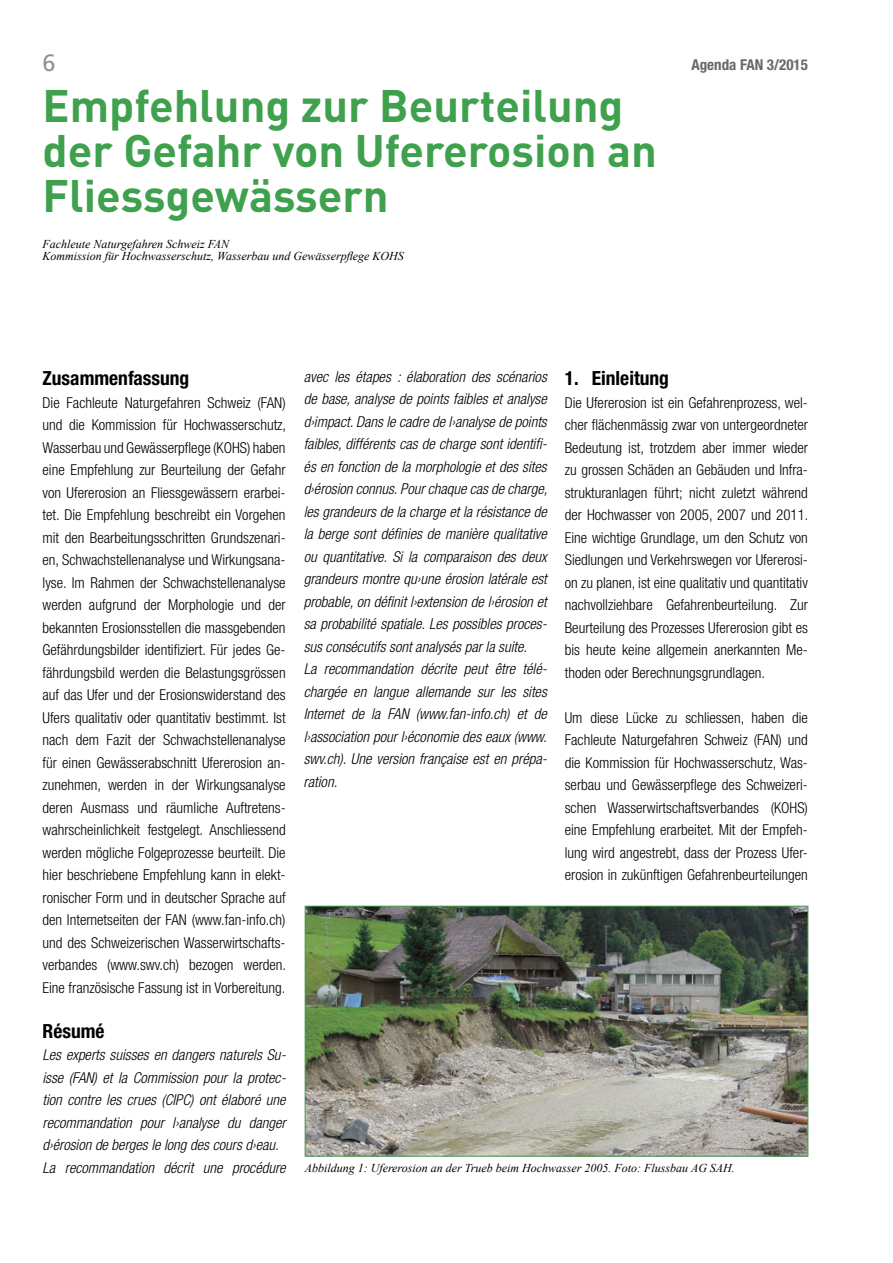
<style>
.page{position:relative;width:893px;height:1263px;background:#fff}
.page>*{position:absolute;margin:0;border:0;box-sizing:border-box;transform-origin:0 0}
.t1{font:700 45px/45px "DIN";color:#3fa04d}
.t2{font:23.7px "Frutiger";color:#949290}
.t3{font:700 condensed 19.5px "Helvetica Neue";color:#000}
.t4{font:300 condensed 15px/22.5px "Helvetica Neue";color:#000;text-align:justify}
.t5{font:italic 300 condensed 15px/22.5px "Helvetica Neue";color:#000}
.t6{font:700 condensed 15px "Helvetica Neue";color:#6a6864}
.t7{font:italic 12px/12px "Times New Roman";color:#000}
</style>
<div class="page">
<img style="left:307px;top:908px;width:499px;height:246px">
<div style="left:305px;top:906px;width:503px;height:250px;border:1px solid #3fa04d"></div>
<h2 class="t2" style="left:43px;top:49px;width:15px">6</h2>
<p class="t6" style="left:691px;top:56px;width:118px">Agenda FAN 3/2015</p>
<h1 class="t1" style="left:43px;top:82px;width:616px">Empfehlung zur Beurteilung der Gefahr von Ufererosion an<br>Fliessgewässern</h1>
<p class="t7" style="left:43px;top:238px;width:363px">Fachleute Naturgefahren Schweiz FAN<br>Kommission für Hochwasserschutz, Wasserbau und Gewässerpflege KOHS</p>
<h3 class="t3" style="left:43px;top:366px;width:148px">Zusammenfassung</h3>
<p class="t4" style="left:43px;top:391px;width:245px">Die Fachleute Naturgefahren Schweiz (FAN) und die Kommission für Hochwasserschutz, Wasserbau und Gewässerpflege (KOHS) haben eine Empfehlung zur Beurteilung der Gefahr von Ufererosion an Fliessgewässern erarbei&shy;tet. Die Empfehlung beschreibt ein Vorgehen mit den Bearbeitungsschritten Grundszenari&shy;en, Schwachstellenanalyse und Wirkungsana&shy;lyse. Im Rahmen der Schwachstellenanalyse werden aufgrund der Morphologie und der bekannten Erosionsstellen die massgebenden Gefährdungsbilder identifiziert. Für jedes Ge&shy;fährdungsbild werden die Belastungsgrössen auf das Ufer und der Erosionswiderstand des Ufers qualitativ oder quantitativ bestimmt. Ist nach dem Fazit der Schwachstellenanalyse für einen Gewässerabschnitt Ufererosion an&shy;zunehmen, werden in der Wirkungsanalyse deren Ausmass und räumliche Auftretens&shy;wahrscheinlichkeit festgelegt. Anschliessend werden mögliche Folgeprozesse beurteilt. Die hier beschriebene Empfehlung kann in elekt&shy;ronischer Form und in deutscher Sprache auf den Internetseiten der FAN (www.fan-info.ch) und des Schweizerischen Wasserwirtschafts&shy;verbandes (www.swv.ch) bezogen werden.<br>Eine französische Fassung ist in Vorbereitung.</p>
<h3 class="t3" style="left:43px;top:1019px;width:64px">Résumé</h3>
<p class="t5" style="left:43px;top:1043px;width:248px">Les experts suisses en dangers naturels Su&shy;isse (FAN) et la Commission pour la protec&shy;tion contre les crues (CIPC) ont élaboré une recommandation pour l›analyse du danger d›érosiondebergeslelongdescoursd›eau.<br>La recommandation décrit une procédure</p>
<p class="t5" style="left:304px;top:365px;width:249px">avec les étapes : élaboration des scénarios de base,analyse de points faibles et analyse d›impact.Danslecadredel›analysedepoints faibles,différentscasdechargesontidentifi&shy;ésenfonctiondelamorphologieetdessites d›érosionconnus.Pourchaquecasdecharge, lesgrandeursdelachargeetlarésistancede la berge sont définies de manière qualitative ou quantitative. Si la comparaison des deux grandeursmontrequ›uneérosionlatéraleest probable,ondéfinitl›extensiondel›érosionet sa probabilité spatiale.Les possibles proces&shy;susconsécutifssontanalysésparlasuite.<br>La recommandation décrite peut être télé&shy;chargée en langue allemande sur les sites Internet de la FAN (www.fan-info.ch) et de l›associationpourl›économiedeseaux(www. swv.ch) .Une version française est en prépa&shy;ration.</p>
<h3 class="t3" style="left:565px;top:366px;width:106px">1. Einleitung</h3>
<p class="t4" style="left:565px;top:391px;width:245px">Die Ufererosion ist ein Gefahrenprozess, wel&shy;cher flächenmässig zwar von untergeordneter Bedeutung ist, trotzdem aber immer wieder zu grossen Schäden an Gebäuden und Infra&shy;strukturanlagen führt; nicht zuletzt während der Hochwasser von 2005, 2007 und 2011.<br>Eine wichtige Grundlage, um den Schutz von Siedlungen und Verkehrswegen vor Ufererosi&shy;on zu planen, ist eine qualitativ und quantitativ nachvollziehbare Gefahrenbeurteilung. Zur Beurteilung des Prozesses Ufererosion gibt es bis heute keine allgemein anerkannten Me&shy;thoden oder Berechnungsgrundlagen.</p>
<p class="t4" style="left:565px;top:706px;width:245px">Um diese Lücke zu schliessen, haben die Fachleute Naturgefahren Schweiz (FAN) und die Kommission für Hochwasserschutz, Was&shy;serbau und Gewässerpflege des Schweizeri&shy;schen Wasserwirtschaftsverbandes (KOHS) eine Empfehlung erarbeitet. Mit der Empfeh&shy;lung wird angestrebt, dass der Prozess Ufer&shy;erosion in zukünftigen Gefahrenbeurteilungen</p>
<p class="t7" style="left:305px;top:1162px;width:432px">Abbildung 1: Ufererosion an der Trueb beim Hochwasser 2005. Foto: Flussbau AG SAH.</p>
</div>
